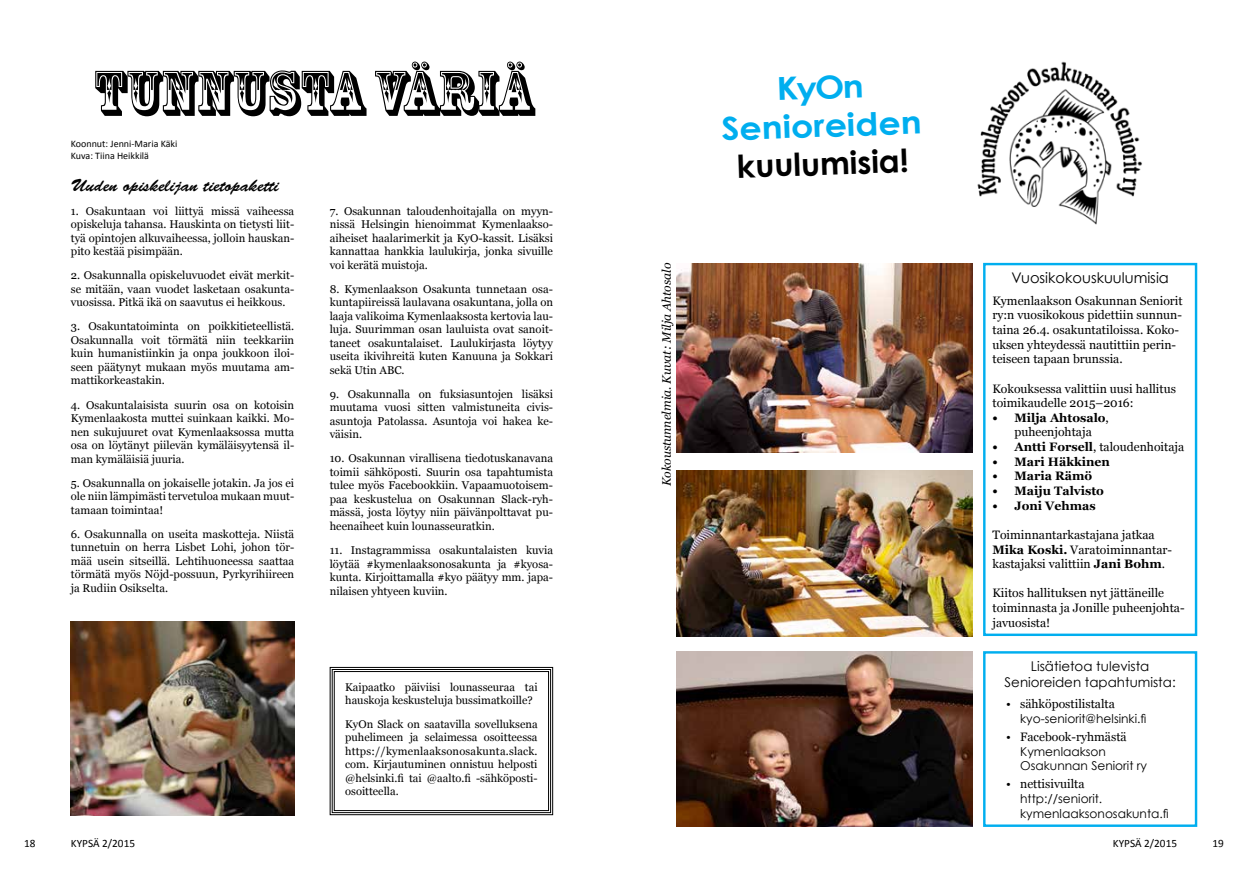
<style>
.page{position:relative;width:1248px;height:886px;background:#fff}
.page>*{position:absolute;margin:0;border:0;box-sizing:border-box;transform-origin:0 0}
.t1{font:60px "Rosewood Std";color:#000}
.t2{font:700 31.75px/38px "Century Gothic";color:#00aeef;text-align:center;scale:1.1 1}
.t3{font:700 31.75px "Century Gothic";color:#000}
.t4{font:17.5px "Brush Script Std";color:#000}
.t5{font:14.62px "Century Gothic";color:#000}
.t6{font:13.38px/16.1px "Century Gothic";color:#000;text-align:center}
.t7{font:12.25px/14.6px "Georgia";color:#000}
.t8{font:12.25px/14.6px "Century Gothic";color:#000}
.t9{font:700 12.25px/14.6px "Georgia";color:#000;text-align:center}
.t10{font:italic 12.25px "Georgia";color:#000}
.t11{font:11.25px/13.5px "Georgia";color:#000;text-align:justify}
.t12{font:11.25px "Calibri";color:#000}
.t13{font:11.12px/13.4px "Georgia";color:#000}
.t14{font:10px/12px "Calibri";color:#000}
.s1{font-weight:400}
.s2{font-weight:700}
</style>
<div class="page">
<img style="left:977px;top:61px;width:165px;height:163px">
<div style="left:983px;top:651px;width:214px;height:176px;border:2px solid #00aeef"></div>
<div style="left:983px;top:263px;width:214px;height:373px;border:2px solid #00aeef"></div>
<img style="left:676px;top:263px;width:296px;height:190px">
<img style="left:676px;top:470px;width:296px;height:166px">
<img style="left:676px;top:651px;width:296px;height:176px">
<svg style="left:329px;top:666px;width:224px;height:149px"></svg>
<div style="left:332px;top:669px;width:219px;height:144px;border:1px solid #000"></div>
<div style="left:334px;top:671px;width:215px;height:140px;border:1px solid #000"></div>
<img style="left:71px;top:621px;width:223px;height:194px">
<h1 class="t1" style="left:92px;top:58px;width:442px">TUNNUSTA VÄRIÄ</h1>
<p class="t14" style="left:71px;top:137px;width:108px">Koonnut: Jenni-Maria Käki<br>Kuva: Tiina Heikkilä</p>
<h3 class="t4" style="left:71px;top:175px;width:210px">Uuden opiskelijan tietopaketti</h3>
<p class="t11" style="left:71px;top:204px;width:225px">1. Osakuntaan voi liittyä missä vaiheessa opiskeluja tahansa. Hauskinta on tietysti liit&shy;tyä opintojen alkuvaiheessa, jolloin hauskan&shy;pito kestää pisimpään.</p>
<p class="t11" style="left:71px;top:269px;width:225px">2. Osakunnalla opiskeluvuodet eivät merkit&shy;se mitään, vaan vuodet lasketaan osakunta&shy;vuosissa. Pitkä ikä on saavutus ei heikkous.</p>
<p class="t11" style="left:71px;top:320px;width:225px">3. Osakuntatoiminta on poikkitieteellistä.<br>Osakunnalla voit törmätä niin teekkariin kuin humanistiinkin ja onpa joukkoon iloi&shy;seen päätynyt mukaan myös muutama am&shy;mattikorkeastakin.</p>
<p class="t11" style="left:71px;top:398px;width:225px">4. Osakuntalaisista suurin osa on kotoisin Kymenlaakosta muttei suinkaan kaikki. Mo&shy;nen sukujuuret ovat Kymenlaaksossa mutta osa on löytänyt piilevän kymäläisyytensä il&shy;man kymäläisiä juuria.</p>
<p class="t11" style="left:71px;top:476px;width:225px">5. Osakunnalla on jokaiselle jotakin. Ja jos ei ole niin lämpimästi tervetuloa mukaan muut&shy;tamaan toimintaa!</p>
<p class="t11" style="left:71px;top:527px;width:225px">6. Osakunnalla on useita maskotteja. Niistä tunnetuin on herra Lisbet Lohi, johon tör&shy;mää usein sitseillä. Lehtihuoneessa saattaa törmätä myös Nöjd-possuun, Pyrkyrihiireen ja Rudiin Osikselta.</p>
<p class="t11" style="left:330px;top:204px;width:225px">7. Osakunnan taloudenhoitajalla on myyn&shy;nissä Helsingin hienoimmat Kymenlaakso&shy;aiheiset haalarimerkit ja KyO-kassit. Lisäksi kannattaa hankkia laulukirja, jonka sivuille voi kerätä muistoja.</p>
<p class="t11" style="left:330px;top:282px;width:225px">8. Kymenlaakson Osakunta tunnetaan osa&shy;kuntapiireissä laulavana osakuntana, jolla on laaja valikoima Kymenlaaksosta kertovia lau&shy;luja. Suurimman osan lauluista ovat sanoit&shy;taneet osakuntalaiset. Laulukirjasta löytyy useita ikivihreitä kuten Kanuuna ja Sokkari sekä Utin ABC.</p>
<p class="t11" style="left:330px;top:387px;width:225px">9. Osakunnalla on fuksiasuntojen lisäksi muutama vuosi sitten valmistuneita civis&shy;asuntoja Patolassa. Asuntoja voi hakea ke&shy;väisin.</p>
<p class="t11" style="left:330px;top:452px;width:225px">10. Osakunnan virallisena tiedotuskanavana toimii sähköposti. Suurin osa tapahtumista tulee myös Facebookkiin. Vapaamuotoisem&shy;paa keskustelua on Osakunnan Slack-ryh&shy;mässä, josta löytyy niin päivänpolttavat pu&shy;heenaiheet kuin lounasseuratkin.</p>
<p class="t11" style="left:330px;top:544px;width:225px">11. Instagrammissa osakuntalaisten kuvia löytää #kymenlaaksonosakunta ja #kyosa&shy;kunta. Kirjoittamalla #kyo päätyy mm. japa&shy;nilaisen yhtyeen kuviin.</p>
<p class="t13" style="left:345px;top:680px;width:194px">Kaipaatko päiviisi lounasseuraa tai hauskoja keskusteluja bussimatkoille?</p>
<p class="t13" style="left:345px;top:718px;width:194px;text-align:justify">KyOn Slack on saatavilla sovelluksena puhelimeen ja selaimessa osoitteessa https://kymenlaaksonosakunta.slack. com. Kirjautuminen onnistuu helposti @helsinki.fi tai @aalto.fi -sähköposti&shy;osoitteella.</p>
<p class="t10" style="left:657px;top:486px;width:225px;rotate:-90deg">Kokoustunnelmia. Kuvat: Milja Ahtosalo</p>
<h2 class="t2" style="left:719px;top:71px;width:183px;rotate:-2deg">KyOn<br>Senioreiden</h2>
<h2 class="t3" style="left:736px;top:146px;width:173px;rotate:-2deg">kuulumisia!</h2>
<p class="t5" style="left:1011px;top:269px;width:159px">Vuosikokouskuulumisia</p>
<p class="t7" style="left:992px;top:293px;width:192px">Kymenlaakson Osakunnan Seniorit ry:n vuosikokous pidettiin sunnun&shy;taina 26.4. osakuntatiloissa. Koko&shy;uksen yhteydessä nautittiin perin&shy;teiseen tapaan brunssia.</p>
<p class="t7" style="left:992px;top:380px;width:185px">Kokouksessa valittiin uusi hallitus toimikaudelle 2015–2016:</p>
<p class="t9" style="left:992px;top:410px;width:118px">• Milja Ahtosalo<span class="s1">, puheenjohtaja</span></p>
<p class="t7" style="left:992px;top:439px;width:193px"><span class="s2">• Antti Forsell</span>, taloudenhoitaja</p>
<p class="t9" style="left:992px;top:453px;width:119px">• Mari Häkkinen</p>
<p class="t9" style="left:992px;top:468px;width:101px">• Maria Rämö</p>
<p class="t9" style="left:992px;top:483px;width:113px">• Maiju Talvisto</p>
<p class="t9" style="left:992px;top:497px;width:105px">• Joni Vehmas</p>
<p class="t7" style="left:992px;top:527px;width:181px">Toiminnantarkastajana jatkaa<br><span class="s2">Mika Koski.</span> Varatoiminnantar&shy;kastajaksi valittiin <span class="s2">Jani Bohm</span>.</p>
<p class="t7" style="left:992px;top:585px;width:194px">Kiitos hallituksen nyt jättäneille toiminnasta ja Jonille puheenjohta&shy;javuosista!</p>
<p class="t6" style="left:1004px;top:657px;width:173px">Lisätietoa tulevista<br>Senioreiden tapahtumista:</p>
<p class="t7" style="left:1006px;top:696px;width:110px">• sähköpostilistalta</p>
<p class="t8" style="left:1020px;top:711px;width:128px">kyo-seniorit@helsinki.fi</p>
<p class="t7" style="left:1006px;top:729px;width:122px">• Facebook-ryhmästä</p>
<p class="t8" style="left:1020px;top:744px;width:128px">Kymenlaakson<br>Osakunnan Seniorit ry</p>
<p class="t7" style="left:1006px;top:776px;width:80px">• nettisivuilta</p>
<p class="t8" style="left:1020px;top:791px;width:150px">http://seniorit. kymenlaaksonosakunta.fi</p>
<p class="t12" style="left:24px;top:835px;width:13px">18</p>
<p class="t12" style="left:71px;top:835px;width:66px">KYPSÄ 2/2015</p>
<p class="t12" style="left:1112px;top:835px;width:66px">KYPSÄ 2/2015</p>
<p class="t12" style="left:1212px;top:835px;width:13px">19</p>
</div>
